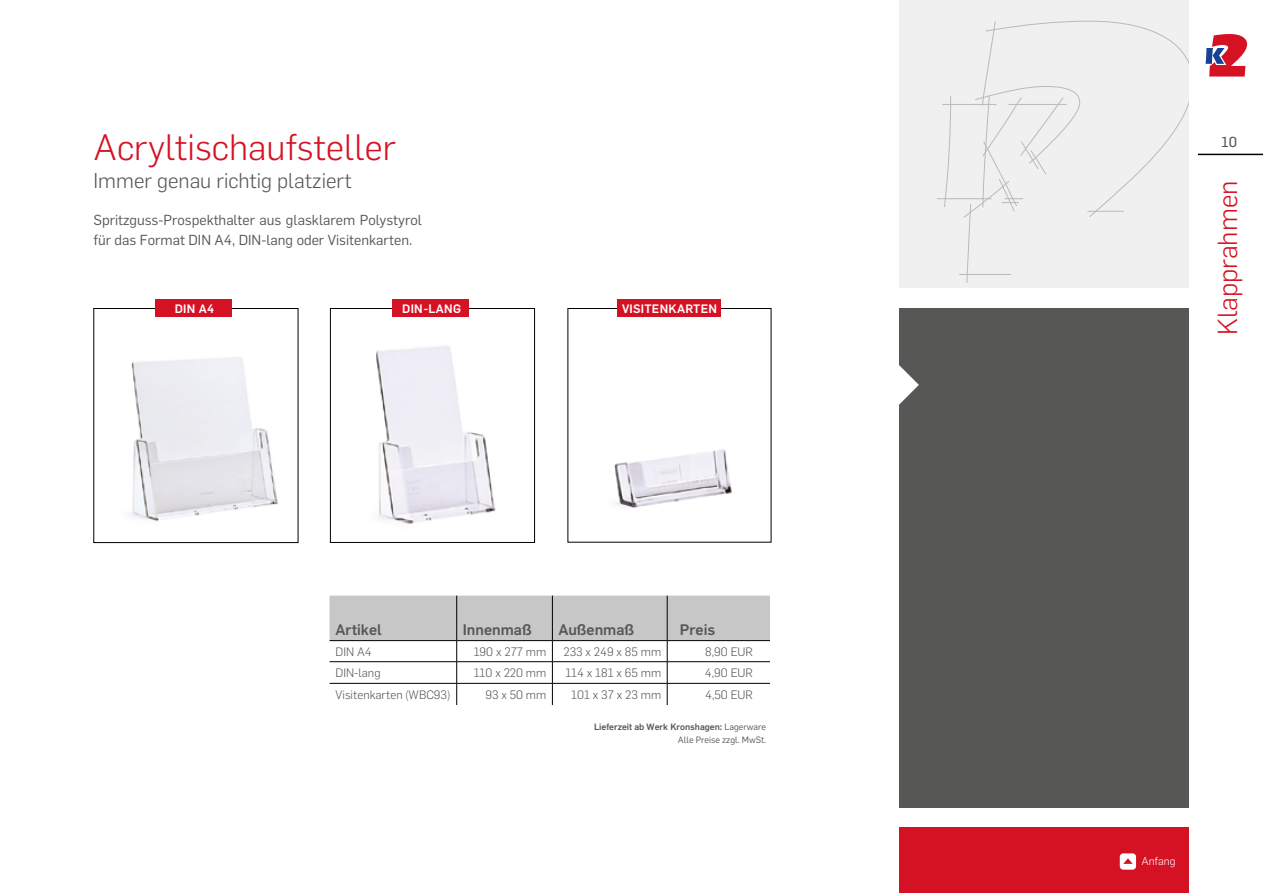
<style>
.page{position:relative;width:1263px;height:893px;background:#fff}
.page>*{position:absolute;margin:0;border:0;box-sizing:border-box;transform-origin:0 0}
.Überschriften_rot{font:300 36px "Flama";color:#d51224}
.INHALT_-_Register_se{font:300 27px "Flama";color:#d51224}
.Subheadline{font:300 21px "Flama";color:#575756}
.t1{font:500 15px "Flama";color:#575756}
.Fließtext{font:14.25px/19.5px "Flama";color:#575756}
.t2{font:14.25px "Flama Basic";color:#575756}
.Tabelle{font:300 12px "Flama";color:#575756}
.Überschrift_weiß_mit{font:500 12px "Flama";letter-spacing:.02em;color:#fff}
.t3{font:300 11.1px "Flama";color:#fff}
.Fließ_10_13_Medium{font:500 9px "Flama";color:#575756}
.Fließ_10_13_Medium-2{font:9px "Flama";color:#575756}
.s1{font-weight:400}
</style>
<div class="page">
<div style="left:899px;top:308px;width:289px;height:500px;background:#575756"></div>
<div style="left:899px;top:827px;width:289px;height:66px;background:#d51224"></div>
<svg style="left:899px;top:365px;width:20px;height:40px"></svg>
<hr style="left:1198px;top:154px;width:65px;height:1px;background:#000">
<svg style="left:1205px;top:34px;width:42px;height:43px"></svg>
<div style="left:1120px;top:853px;width:16px;height:17px;background:#fff;border-radius:3px"></div>
<svg style="left:1123px;top:858px;width:10px;height:6px"></svg>
<div style="left:899px;top:0;width:289px;height:288px;background:#f0f0f0"></div>
<svg style="left:959px;top:274px;width:9px;height:9px"></svg>
<svg style="left:937px;top:96px;width:29px;height:122px"></svg>
<svg style="left:966px;top:20px;width:222px;height:255px"></svg>
<img style="left:128px;top:357px;width:150px;height:164px">
<div style="left:94px;top:308px;width:204px;height:235px;border:1px solid #000"></div>
<img style="left:376px;top:345px;width:120px;height:179px">
<div style="left:330px;top:308px;width:205px;height:235px;border:1px solid #000"></div>
<img style="left:614px;top:449px;width:118px;height:60px">
<svg style="left:330px;top:596px;width:440px;height:109px"></svg>
<div style="left:155px;top:300px;width:77px;height:17px;background:#d51224"></div>
<div style="left:392px;top:300px;width:77px;height:17px;background:#d51224"></div>
<div style="left:618px;top:300px;width:103px;height:17px;background:#d51224"></div>
<p class="Überschriften_rot" style="left:94px;top:123px;width:304px">Acryltischaufsteller</p>
<p class="Subheadline" style="left:94px;top:166px;width:260px">Immer genau richtig platziert</p>
<p class="Fließtext" style="left:94px;top:209px;width:330px">Spritzguss-Prospekthalter aus glasklarem Polystyrol für das Format DIN A4, DIN-lang oder Visitenkarten.</p>
<p class="Überschrift_weiß_mit" style="left:175px;top:300px;width:41px">DIN A4</p>
<p class="Überschrift_weiß_mit" style="left:402px;top:300px;width:60px">DIN-LANG</p>
<p class="Überschrift_weiß_mit" style="left:622px;top:300px;width:96px">VISITENKARTEN</p>
<p class="t1" style="left:336px;top:618px;width:48px">Artikel</p>
<p class="t1" style="left:463px;top:618px;width:70px">Innenmaß</p>
<p class="t1" style="left:558px;top:618px;width:77px">Außenmaß</p>
<p class="t1" style="left:680px;top:618px;width:37px">Preis</p>
<p class="Tabelle" style="left:336px;top:643px;width:38px">DIN A4</p>
<p class="Tabelle" style="left:474px;top:643px;width:74px">190 x 277 mm</p>
<p class="Tabelle" style="left:563px;top:643px;width:99px">233 x 249 x 85 mm</p>
<p class="Tabelle" style="left:705px;top:643px;width:49px">8,90 EUR</p>
<p class="Tabelle" style="left:336px;top:665px;width:47px">DIN-lang</p>
<p class="Tabelle" style="left:474px;top:665px;width:74px">110 x 220 mm</p>
<p class="Tabelle" style="left:565px;top:665px;width:97px">114 x 181 x 65 mm</p>
<p class="Tabelle" style="left:705px;top:665px;width:50px">4,90 EUR</p>
<p class="Tabelle" style="left:336px;top:687px;width:117px">Visitenkarten (WBC93)</p>
<p class="Tabelle" style="left:485px;top:687px;width:63px">93 x 50 mm</p>
<p class="Tabelle" style="left:571px;top:687px;width:91px">101 x 37 x 23 mm</p>
<p class="Tabelle" style="left:705px;top:687px;width:49px">4,50 EUR</p>
<p class="Fließ_10_13_Medium" style="left:594px;top:720px;width:174px">Lieferzeit ab Werk Kronshagen: <span class="s1">Lagerware</span></p>
<p class="Fließ_10_13_Medium-2" style="left:678px;top:734px;width:90px">Alle Preise zzgl. MwSt.</p>
<p class="t2" style="left:1221px;top:132px;width:17px">10</p>
<p class="INHALT_-_Register_se" style="left:1209px;top:335px;width:156px;rotate:-90deg">Klapprahmen</p>
<p class="t3" style="left:1141px;top:854px;width:36px">Anfang</p>
</div>
